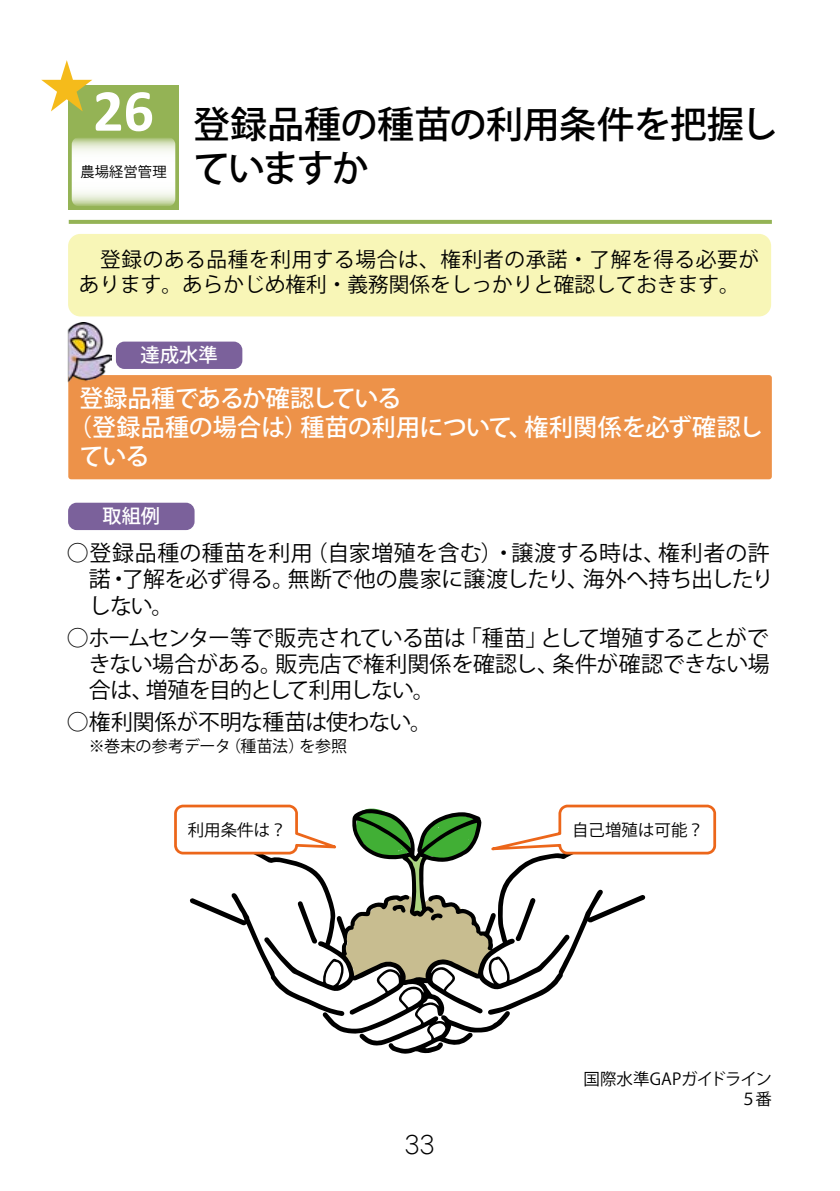
<style>
.page{position:relative;width:840px;height:1191px;background:#fff}
.page>*{position:absolute;margin:0;border:0;box-sizing:border-box;transform-origin:0 0}
.t1{font:700 60px "Calibri";color:#fff}
.t2{font:500 37px/44px "Koz Go Pro";letter-spacing:-.01em;color:#000}
.t3{font:500 24px "Koz Go Pro";letter-spacing:-.01em;color:#fff}
.t4{font:500 24px "Koz Go Pro";letter-spacing:-.04em;color:#fff}
.t5{font:300 24px "Jun 101 Pro";color:#000}
.t6{font:22px/26.2px "Koz Go Pro";letter-spacing:-.01em;color:#000}
.t7{font:20.6px/24.8px "Koz Go Pro";letter-spacing:.015em;color:#000}
.t8{font:500 19.2px "Koz Go Pro";color:#fff}
.t9{font:16.4px/19.8px "Koz Go Pro";letter-spacing:-.025em;color:#000;text-align:right}
.t10{font:16.4px "Koz Go Pro";letter-spacing:.005em;color:#000}
.t11{font:16px "Koz Go Pro";letter-spacing:-.015em;color:#000}
.t12{font:14.2px "Koz Go Pro";letter-spacing:.005em;color:#000}
</style>
<div class="page">
<div style="left:68px;top:375px;width:703px;height:104px;background:#ed9249;border-radius:3px"></div>
<div style="left:68px;top:234px;width:702px;height:82px;background:#f8f6b7;border-radius:12px"></div>
<div style="left:68px;top:503px;width:126px;height:27px;background:#7b619b;border-radius:9px"></div>
<div style="left:116px;top:341px;width:126px;height:28px;background:#7b619b;border-radius:9px"></div>
<img style="left:67px;top:323px;width:45px;height:64px">
<svg style="left:323px;top:1016px;width:186px;height:38px"></svg>
<svg style="left:174px;top:804px;width:541px;height:212px"></svg>
<div style="left:68px;top:85px;width:111px;height:125px;background:#94b355"></div>
<svg style="left:72px;top:138px;width:103px;height:68px;background:#eef3e5"></svg>
<svg style="left:69px;top:220px;width:702px;height:4px;background:#97b55a"></svg>
<svg style="left:41px;top:60px;width:51px;height:51px"></svg>
<h1 class="t1" style="left:93px;top:68px;width:62px">26</h1>
<p class="t12" style="left:80px;top:163px;width:88px">農場経営管理</p>
<h2 class="t2" style="left:193px;top:104px;width:586px">登録品種の種苗の利用条件を把握していますか</h2>
<p class="t7" style="left:79px;top:248px;width:681px">　登録のある品種を利用する場合は、権利者の承諾・了解を得る必要があります。あらかじめ権利・義務関係をしっかりと確認しておきます。</p>
<p class="t8" style="left:140px;top:343px;width:78px">達成水準</p>
<p class="t4" style="left:80px;top:383px;width:323px">登録品種であるか確認している</p>
<p class="t3" style="left:68px;top:412px;width:695px">（登録品種の場合は）種苗の利用について、権利関係を必ず確認し</p>
<p class="t3" style="left:80px;top:441px;width:71px">ている</p>
<p class="t8" style="left:102px;top:504px;width:59px">取組例</p>
<p class="t6" style="left:89px;top:540px;width:686px;text-indent:-22px">○登録品種の種苗を利用（自家増殖を含む）・譲渡する時は、権利者の許諾・了解を必ず得る。無断で他の農家に譲渡したり、海外へ持ち出したりしない。</p>
<p class="t6" style="left:89px;top:625px;width:682px;text-align:justify;text-indent:-22px">○ホームセンター等で販売されている苗は「種苗」として増殖することができない場合がある。販売店で権利関係を確認し、条件が確認できない場合は、増殖を目的として利用しない。</p>
<p class="t6" style="left:67px;top:709px;width:366px">○権利関係が不明な種苗は使わない。</p>
<p class="t11" style="left:89px;top:736px;width:260px">※巻末の参考データ（種苗法）を参照</p>
<p class="t10" style="left:188px;top:819px;width:100px">利用条件は？</p>
<p class="t10" style="left:571px;top:819px;width:133px">自己増殖は可能？</p>
<p class="t5" style="left:404px;top:1125px;width:32px">33</p>
<p class="t9" style="left:583px;top:1069px;width:190px">国際水準GAPガイドライン<br>５番</p>
</div>
